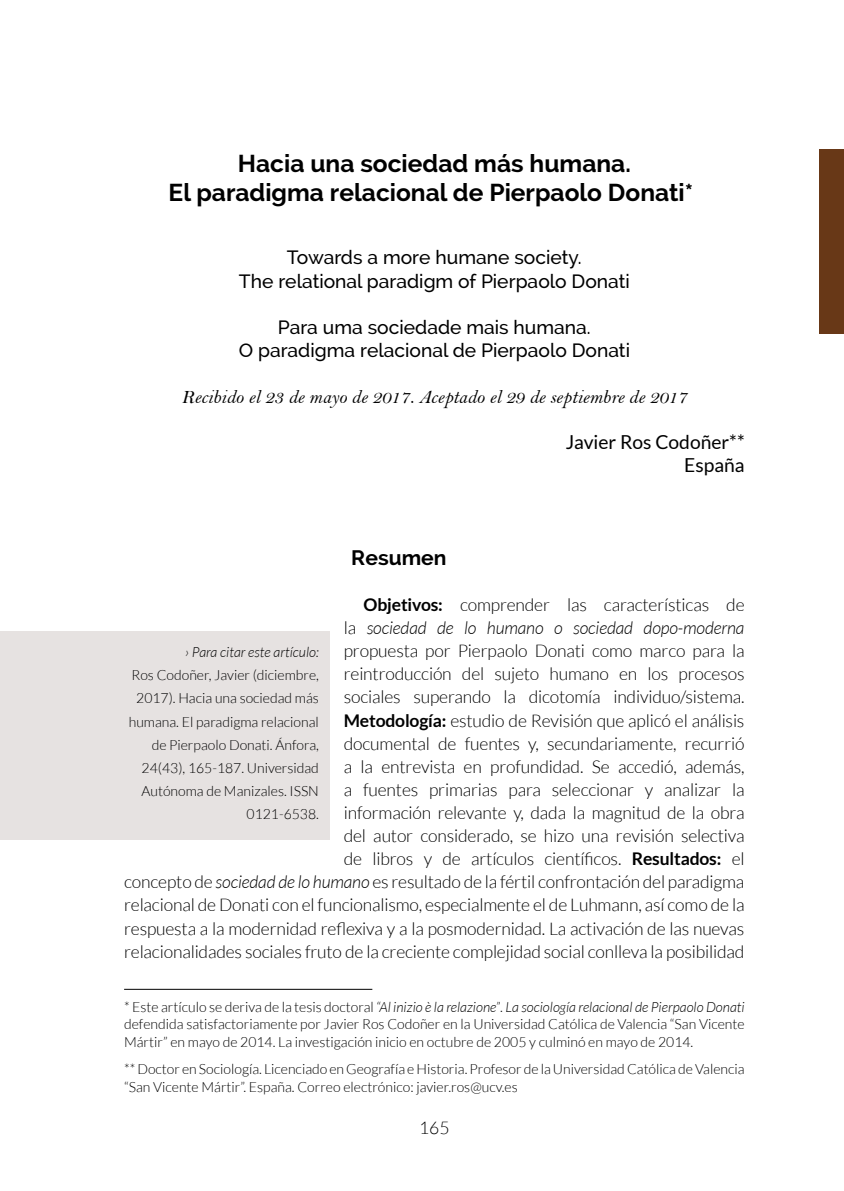
<style>
.page{position:relative;width:844px;height:1191px;background:#fff}
.page>*{position:absolute;margin:0;border:0;box-sizing:border-box;transform-origin:0 0}
.t1{font:700 24.5px/29.4px "Raleway";color:#000;text-align:center}
.t2{font:700 21px "Raleway";color:#000}
.t3{font:500 19.25px/23.1px "Raleway";color:#000;text-align:center}
.t4{font:19.25px "Bell MT Italic";color:#000}
.t5{font:19.25px/23.1px "Lato";color:#000;text-align:right}
.t6{font:300 17.5px/23.1px "Lato";letter-spacing:-.01em;color:#000;text-align:right}
.t7{font:300 14px/23.1px "Lato";color:#000;text-align:justify}
.t8{font:italic 300 14px "Lato";color:#000}
.s1{font-weight:700}
.s2{font-style:italic}
</style>
<div class="page">
<div style="left:819px;top:149px;width:24px;height:185px;background:#683817"></div>
<hr style="left:124px;top:989px;width:248px;height:1px;background:#000">
<div style="left:0;top:631px;width:330px;height:209px;background:#e6e2e1"></div>
<h1 class="t1" style="left:168px;top:149px;width:533px">Hacia una sociedad más humana.<br>El paradigma relacional de Pierpaolo Donati∗*<sup>1</sup></h1>
<p class="t3" style="left:239px;top:246px;width:392px">Towards a more humane society.<br>The relational paradigm of Pierpaolo Donati</p>
<p class="t3" style="left:239px;top:315px;width:392px">Para uma sociedade mais humana.<br>O paradigma relacional de Pierpaolo Donati</p>
<p class="t4" style="left:181px;top:385px;width:507px">Recibido el 23 de mayo de 2017. Aceptado el 29 de septiembre de 2017</p>
<p class="t5" style="left:559px;top:430px;width:187px"><sup>2</sup>Javier Ros Codoñer**<br>España</p>
<p class="t2" style="left:351px;top:545px;width:97px">Resumen</p>
<p class="t6" style="left:124px;top:593px;width:622px"><span class="s1">Objetivos:</span> comprender las características de<br>la <span class="s2">sociedad de lo humano o sociedad dopo-moderna<br></span>propuesta por Pierpaolo Donati como marco para la<br>reintroducción del sujeto humano en los procesos<br>sociales superando la dicotomía individuo/sistema.<br><span class="s1">Metodología:</span> estudio de Revisión que aplicó el análisis<br>documental de fuentes y, secundariamente, recurrió<br>a la entrevista en profundidad. Se accedió, además,<br>a fuentes primarias para seleccionar y analizar la<br>información relevante y, dada la magnitud de la obra<br>del autor considerado, se hizo una revisión selectiva<br>de libros y de artículos científicos. <span class="s1">Resultados:</span> el<br>concepto de <span class="s2">sociedad de lo humano</span> es resultado de la fértil confrontación del paradigma relacional de Donati con el funcionalismo, especialmente el de Luhmann, así como de la respuesta a la modernidad reflexiva y a la posmodernidad. La activación de las nuevas relacionalidades sociales fruto de la creciente complejidad social conlleva la posibilidad</p>
<p class="t8" style="left:185px;top:644px;width:135px">› Para citar este artículo:</p>
<p class="t7" style="left:129px;top:664px;width:192px;text-align:right">Ros Codoñer, Javier (diciembre,<br>2017). Hacia una sociedad más humana. El paradigma relacional de Pierpaolo Donati. Ánfora,<br>24(43), 165-187. Universidad<br>Autónoma de Manizales. ISSN<br>0121-6538.</p>
<p class="t7" style="left:124px;top:998px;width:622px;line-height:17.5px">* Este artículo se deriva de la tesis doctoral <span class="s2">“Al inizio è la relazione”</span>. <span class="s2">La sociología relacional de Pierpaolo Donati </span>defendida satisfactoriamente por Javier Ros Codoñer en la Universidad Católica de Valencia “San Vicente Mártir” en mayo de 2014. La investigación inicio en octubre de 2005 y culminó en mayo de 2014.</p>
<p class="t7" style="left:124px;top:1060px;width:622px;line-height:17.5px">** Doctor en Sociología. Licenciado en Geografía e Historia. Profesor de la Universidad Católica de Valencia “San Vicente Mártir”. España. Correo electrónico: javier.ros@ucv.es</p>
<p class="t6" style="left:419px;top:1115px;width:32px">165</p>
</div>
